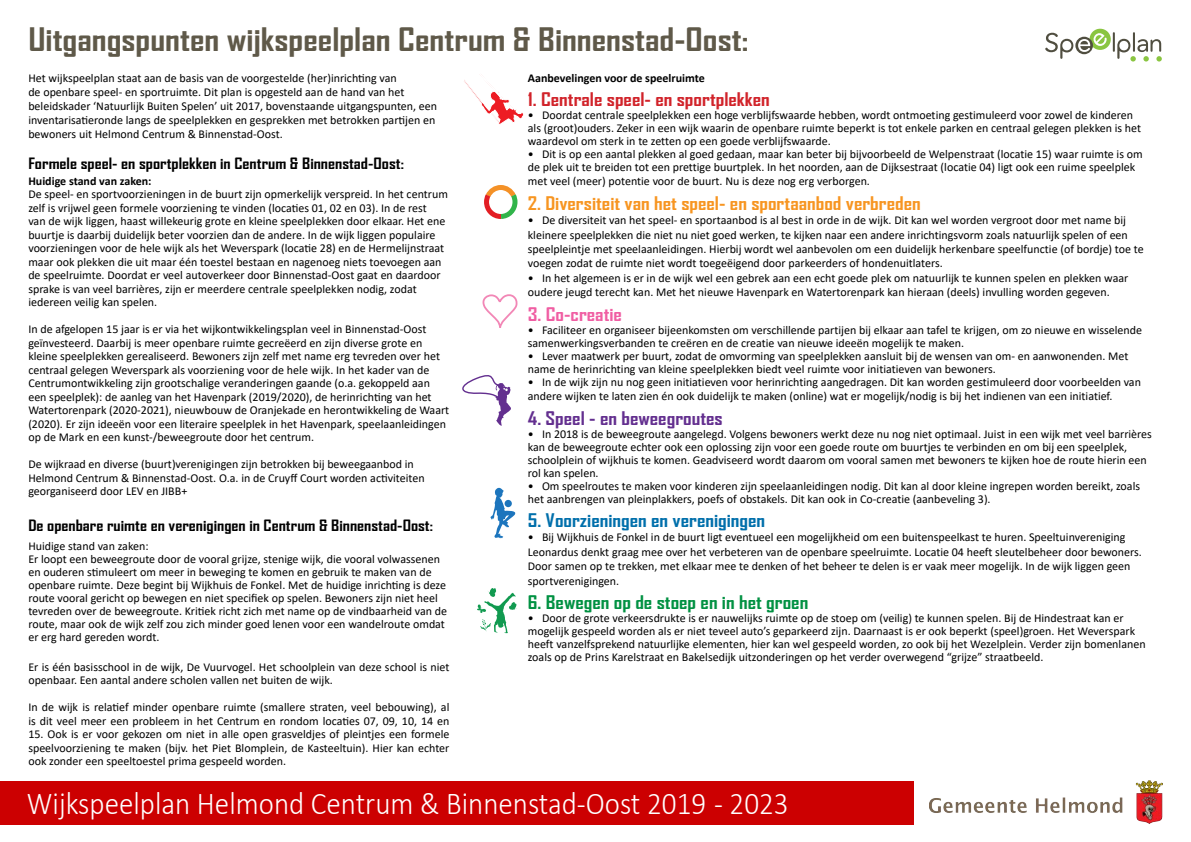
<style>
.page{position:relative;width:1191px;height:842px;background:#fff}
.page>*{position:absolute;margin:0;border:0;box-sizing:border-box;transform-origin:0 0}
.t1{font:300 32px "Calibri";color:#fff;scale:.91 1}
.t2{font:700 31px "Agency FB";color:#5f5949;scale:1.17 1}
.t3{font:700 18px "Agency FB";color:#f79521;scale:1.17 1}
.t4{font:700 18px "Agency FB";color:#d1232a;scale:1.17 1}
.t5{font:700 18px "Agency FB";color:#009142;scale:1.17 1}
.t6{font:700 18px "Agency FB";color:#006fab;scale:1.17 1}
.t7{font:700 18px "Agency FB";color:#632f8f;scale:1.17 1}
.t8{font:700 18px "Agency FB";color:#f05ea3;scale:1.17 1}
.t9{font:700 15px "Agency FB";color:#000;scale:1.17 1}
.Bullets__2{font:12px/13px "Calibri";color:#000}
.Platte_tekst{font:12px/13.5px "Calibri";color:#000}
.Platte_tekst__2{font:12px/13.5px "Calibri";color:#000}
.t10{font:700 12px "Calibri";color:#000}
.s1{font-weight:700}
</style>
<div class="page">
<div style="left:0;top:782px;width:913px;height:43px;background:#cc0001"></div>
<img style="left:929px;top:780px;width:233px;height:44px">
<svg style="left:1045px;top:28px;width:116px;height:34px"></svg>
<svg style="left:477px;top:588px;width:40px;height:45px"></svg>
<svg style="left:490px;top:488px;width:25px;height:50px"></svg>
<svg style="left:462px;top:375px;width:49px;height:51px"></svg>
<svg style="left:482px;top:294px;width:35px;height:34px"></svg>
<svg style="left:484px;top:185px;width:34px;height:34px"></svg>
<svg style="left:464px;top:80px;width:60px;height:44px"></svg>
<h1 class="t2" style="left:28px;top:20px;width:617px">Uitgangspunten wijkspeelplan Centrum &amp; Binnenstad-Oost:</h1>
<p class="Platte_tekst" style="left:28px;top:71px;width:410px;line-height:14px">Het wijkspeelplan staat aan de basis van de voorgestelde (her)inrichting van<br>de openbare speel- en sportruimte. Dit plan is opgesteld aan de hand van het beleidskader ‘Natuurlijk Buiten Spelen’ uit 2017, bovenstaande uitgangspunten, een inventarisatieronde langs de speelplekken en gesprekken met betrokken partijen en bewoners uit Helmond Centrum &amp; Binnenstad-Oost.</p>
<h2 class="t9" style="left:28px;top:154px;width:322px">Formele speel- en sportplekken in Centrum &amp; Binnenstad-Oost:</h2>
<p class="Platte_tekst" style="left:28px;top:173px;width:421px"><span class="s1">Huidige stand van zaken:<br></span>De speel- en sportvoorzieningen in de buurt zijn opmerkelijk verspreid. In het centrum zelf is vrijwel geen formele voorziening te vinden (locaties 01, 02 en 03). In de rest<br>van de wijk liggen, haast willekeurig grote en kleine speelplekken door elkaar. Het ene buurtje is daarbij duidelijk beter voorzien dan de andere. In de wijk liggen populaire voorzieningen voor de hele wijk als het Weverspark (locatie 28) en de Hermelijnstraat maar ook plekken die uit maar één toestel bestaan en nagenoeg niets toevoegen aan de speelruimte. Doordat er veel autoverkeer door Binnenstad-Oost gaat en daardoor sprake is van veel barrières, zijn er meerdere centrale speelplekken nodig, zodat iedereen veilig kan spelen.</p>
<p class="Platte_tekst" style="left:28px;top:322px;width:422px">In de afgelopen 15 jaar is er via het wijkontwikkelingsplan veel in Binnenstad-Oost geïnvesteerd. Daarbij is meer openbare ruimte gecreëerd en zijn diverse grote en kleine speelplekken gerealiseerd. Bewoners zijn zelf met name erg tevreden over het centraal gelegen Weverspark als voorziening voor de hele wijk. In het kader van de Centrumontwikkeling zijn grootschalige veranderingen gaande (o.a. gekoppeld aan een speelplek): de aanleg van het Havenpark (2019/2020), de herinrichting van het Watertorenpark (2020-2021), nieuwbouw de Oranjekade en herontwikkeling de Waart (2020). Er zijn ideeën voor een literaire speelplek in het Havenpark, speelaanleidingen op de Mark en een kunst-/beweegroute door het centrum.</p>
<p class="Platte_tekst" style="left:28px;top:457px;width:398px">De wijkraad en diverse (buurt)verenigingen zijn betrokken bij beweegaanbod in<br>Helmond Centrum &amp; Binnenstad-Oost. O.a. in de Cruyff Court worden activiteiten georganiseerd door LEV en JIBB+</p>
<h2 class="t9" style="left:28px;top:516px;width:347px">De openbare ruimte en verenigingen in Centrum &amp; Binnenstad-Oost:</h2>
<p class="Platte_tekst" style="left:28px;top:539px;width:420px;line-height:13px">Huidige stand van zaken:<br>Er loopt een beweegroute door de vooral grijze, stenige wijk, die vooral volwassenen en ouderen stimuleert om meer in beweging te komen en gebruik te maken van de openbare ruimte. Deze begint bij Wijkhuis de Fonkel. Met de huidige inrichting is deze route vooral gericht op bewegen en niet specifiek op spelen. Bewoners zijn niet heel tevreden over de beweegroute. Kritiek richt zich met name op de vindbaarheid van de route, maar ook de wijk zelf zou zich minder goed lenen voor een wandelroute omdat er erg hard gereden wordt.</p>
<p class="Platte_tekst__2" style="left:28px;top:659px;width:422px">Er is één basisschool in de wijk, De Vuurvogel. Het schoolplein van deze school is niet openbaar. Een aantal andere scholen vallen net buiten de wijk.</p>
<p class="Platte_tekst__2" style="left:28px;top:700px;width:422px">In de wijk is relatief minder openbare ruimte (smallere straten, veel bebouwing), al is dit veel meer een probleem in het Centrum en rondom locaties 07, 09, 10, 14 en</p>
<p class="Platte_tekst__2" style="left:28px;top:727px;width:422px;text-align:justify">15. Ook is er voor gekozen om niet in alle open grasveldjes of pleintjes een formele speelvoorziening te maken (bijv. het Piet Blomplein, de Kasteeltuin). Hier kan echter ook zonder een speeltoestel prima gespeeld worden.</p>
<p class="t10" style="left:528px;top:70px;width:179px">Aanbevelingen voor de speelruimte</p>
<h2 class="t4" style="left:528px;top:88px;width:208px">1. Centrale speel- en sportplekken</h2>
<p class="Bullets__2" style="left:528px;top:109px;width:615px">• Doordat centrale speelplekken een hoge verblijfswaarde hebben, wordt ontmoeting gestimuleerd voor zowel de kinderen als (groot)ouders. Zeker in een wijk waarin de openbare ruimte beperkt is tot enkele parken en centraal gelegen plekken is het waardevol om sterk in te zetten op een goede verblijfswaarde.</p>
<p class="Bullets__2" style="left:528px;top:147px;width:616px;line-height:13.5px">• Dit is op een aantal plekken al goed gedaan, maar kan beter bij bijvoorbeeld de Welpenstraat (locatie 15) waar ruimte is om de plek uit te breiden tot een prettige buurtplek. In het noorden, aan de Dijksestraat (locatie 04) ligt ook een ruime speelplek met veel (meer) potentie voor de buurt. Nu is deze nog erg verborgen.</p>
<h2 class="t3" style="left:528px;top:192px;width:337px">2. Diversiteit van het speel- en sportaanbod verbreden</h2>
<p class="Bullets__2" style="left:528px;top:213px;width:617px;line-height:14.4px">• De diversiteit van het speel- en sportaanbod is al best in orde in de wijk. Dit kan wel worden vergroot door met name bij kleinere speelplekken die niet nu niet goed werken, te kijken naar een andere inrichtingsvorm zoals natuurlijk spelen of een speelpleintje met speelaanleidingen. Hierbij wordt wel aanbevolen om een duidelijk herkenbare speelfunctie (of bordje) toe te voegen zodat de ruimte niet wordt toegeëigend door parkeerders of hondenuitlaters.</p>
<p class="Bullets__2" style="left:528px;top:270px;width:602px;line-height:14.4px">• In het algemeen is er in de wijk wel een gebrek aan een echt goede plek om natuurlijk te kunnen spelen en plekken waar oudere jeugd terecht kan. Met het nieuwe Havenpark en Watertorenpark kan hieraan (deels) invulling worden gegeven.</p>
<h2 class="t8" style="left:528px;top:303px;width:82px">3. Co-creatie</h2>
<p class="Bullets__2" style="left:528px;top:323px;width:616px">• Faciliteer en organiseer bijeenkomsten om verschillende partijen bij elkaar aan tafel te krijgen, om zo nieuwe en wisselende samenwerkingsverbanden te creëren en de creatie van nieuwe ideeën mogelijk te maken.</p>
<p class="Bullets__2" style="left:528px;top:349px;width:602px">• Lever maatwerk per buurt, zodat de omvorming van speelplekken aansluit bij de wensen van om- en aanwonenden. Met name de herinrichting van kleine speelplekken biedt veel ruimte voor initiatieven van bewoners.</p>
<p class="Bullets__2" style="left:528px;top:374px;width:614px;line-height:14.4px">• In de wijk zijn nu nog geen initiatieven voor herinrichting aangedragen. Dit kan worden gestimuleerd door voorbeelden van andere wijken te laten zien én ook duidelijk te maken (online) wat er mogelijk/nodig is bij het indienen van een initiatief.</p>
<h2 class="t7" style="left:528px;top:407px;width:168px">4. Speel - en beweegroutes</h2>
<p class="Bullets__2" style="left:528px;top:427px;width:625px">• In 2018 is de beweegroute aangelegd. Volgens bewoners werkt deze nu nog niet optimaal. Juist in een wijk met veel barrières kan de beweegroute echter ook een oplossing zijn voor een goede route om buurtjes te verbinden en om bij een speelplek, schoolplein of wijkhuis te komen. Geadviseerd wordt daarom om vooral samen met bewoners te kijken hoe de route hierin een rol kan spelen.</p>
<p class="Bullets__2" style="left:528px;top:479px;width:614px">• Om speelroutes te maken voor kinderen zijn speelaanleidingen nodig. Dit kan al door kleine ingrepen worden bereikt, zoals het aanbrengen van pleinplakkers, poefs of obstakels. Dit kan ook in Co-creatie (aanbeveling 3).</p>
<h2 class="t6" style="left:528px;top:509px;width:204px">5. Voorzieningen en verenigingen</h2>
<p class="Bullets__2" style="left:528px;top:530px;width:615px;line-height:14.4px">• Bij Wijkhuis de Fonkel in de buurt ligt eventueel een mogelijkheid om een buitenspeelkast te huren. Speeltuinvereniging Leonardus denkt graag mee over het verbeteren van de openbare speelruimte. Locatie 04 heeft sleutelbeheer door bewoners.<br>Door samen op te trekken, met elkaar mee te denken of het beheer te delen is er vaak meer mogelijk. In de wijk liggen geen sportverenigingen.</p>
<h2 class="t5" style="left:528px;top:591px;width:241px">6. Bewegen op de stoep en in het groen</h2>
<p class="Bullets__2" style="left:528px;top:611px;width:619px">• Door de grote verkeersdrukte is er nauwelijks ruimte op de stoep om (veilig) te kunnen spelen. Bij de Hindestraat kan er mogelijk gespeeld worden als er niet teveel auto’s geparkeerd zijn. Daarnaast is er ook beperkt (speel)groen. Het Weverspark heeft vanzelfsprekend natuurlijke elementen, hier kan wel gespeeld worden, zo ook bij het Wezelplein. Verder zijn bomenlanen zoals op de Prins Karelstraat en Bakelsedijk uitzonderingen op het verder overwegend “grijze” straatbeeld.</p>
<h1 class="t1" style="left:27px;top:784px;width:838px">Wijkspeelplan Helmond Centrum &amp; Binnenstad-Oost 2019 - 2023</h1>
</div>
